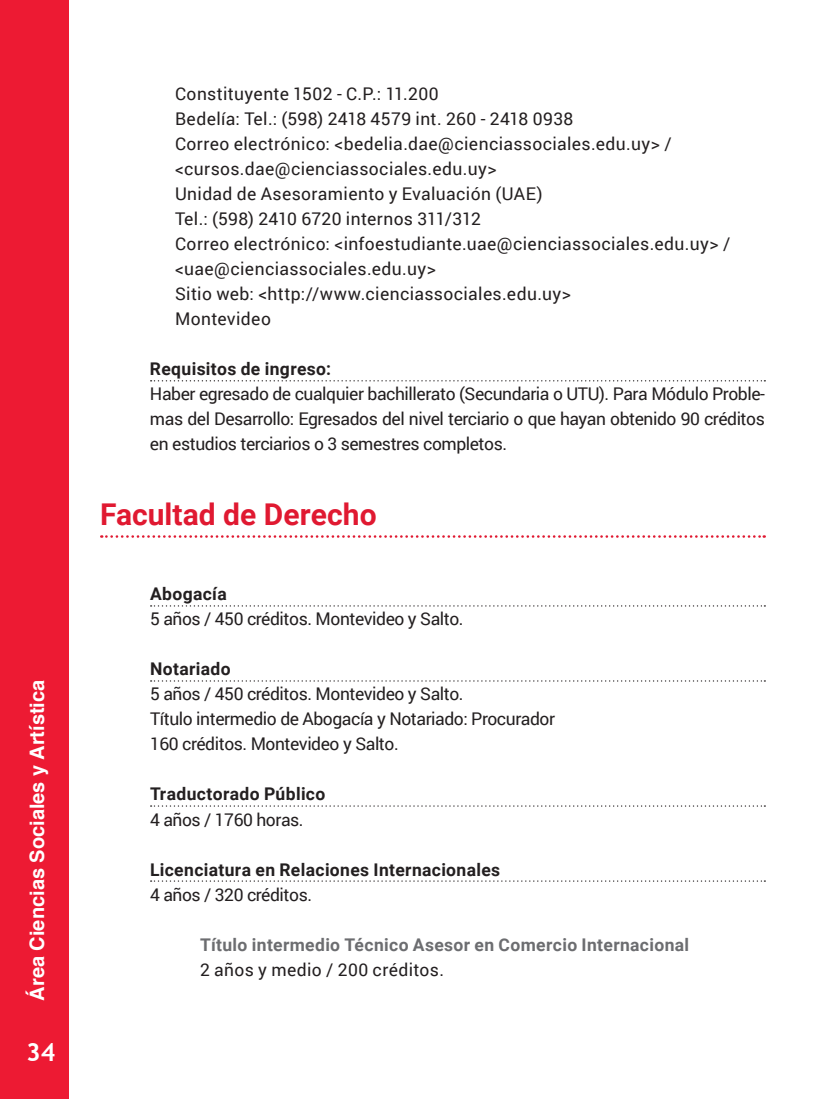
<style>
.page{position:relative;width:815px;height:1099px;background:#fff}
.page>*{position:absolute;margin:0;border:0;box-sizing:border-box;transform-origin:0 0}
.t1{font:700 30px "Roboto";color:#e01931}
.t2{font:700 25px "Trebuchet MS";color:#fff}
.t3{font:700 20px "Helvetica";color:#fff}
.t4{font:17.5px/25px "Roboto";letter-spacing:.015em;color:#231f20}
.t5{font:17.5px/25px "Roboto";letter-spacing:-.025em;color:#231f20}
.t6{font:700 17.5px "Roboto";letter-spacing:.02em;color:#231f20}
.t7{font:700 17.5px "Roboto";letter-spacing:.02em;color:#6c6d70}
</style>
<div class="page">
<div style="left:0;top:0;width:69px;height:1098px;background:#ed1a33"></div>
<svg style="left:151px;top:380px;width:614px;height:1px"></svg>
<svg style="left:101px;top:535px;width:664px;height:2px"></svg>
<svg style="left:151px;top:605px;width:614px;height:1px"></svg>
<svg style="left:151px;top:680px;width:614px;height:1px"></svg>
<svg style="left:151px;top:805px;width:614px;height:1px"></svg>
<svg style="left:151px;top:880px;width:614px;height:1px"></svg>
<p class="t3" style="left:21px;top:1000px;width:322px;rotate:-90deg">Área Ciencias Sociales y Artística</p>
<h2 class="t2" style="left:26px;top:1036px;width:31px">34</h2>
<p class="t4" style="left:175px;top:81px;width:557px">Constituyente 1502 - C.P.: 11.200<br>Bedelía: Tel.: (598) 2418 4579 int. 260 - 2418 0938<br>Correo electrónico: &lt;bedelia.dae@cienciassociales.edu.uy&gt; / &lt;cursos.dae@cienciassociales.edu.uy&gt;<br>Unidad de Asesoramiento y Evaluación (UAE)<br>Tel.: (598) 2410 6720 internos 311/312<br>Correo electrónico: &lt;infoestudiante.uae@cienciassociales.edu.uy&gt; / &lt;uae@cienciassociales.edu.uy&gt;<br>Sitio web: &lt;http://www.cienciassociales.edu.uy&gt;<br>Montevideo</p>
<p class="t6" style="left:150px;top:357px;width:182px">Requisitos de ingreso:</p>
<p class="t4" style="left:150px;top:381px;width:616px;text-align:justify">Haber egresado de cualquier bachillerato (Secundaria o UTU). Para Módulo Proble&shy;mas del Desarrollo: Egresados del nivel terciario o que hayan obtenido 90 créditos en estudios terciarios o 3 semestres completos.</p>
<h1 class="t1" style="left:100px;top:493px;width:278px">Facultad de Derecho</h1>
<p class="t6" style="left:150px;top:582px;width:78px">Abogacía</p>
<p class="t5" style="left:150px;top:606px;width:315px">5 años / 450 créditos. Montevideo y Salto.</p>
<p class="t6" style="left:150px;top:657px;width:82px">Notariado</p>
<p class="t5" style="left:150px;top:681px;width:407px">5 años / 450 créditos. Montevideo y Salto.<br>Título intermedio de Abogacía y Notariado: Procurador<br>160 créditos. Montevideo y Salto.</p>
<p class="t6" style="left:150px;top:782px;width:177px">Traductorado Público</p>
<p class="t5" style="left:150px;top:806px;width:155px">4 años / 1760 horas.</p>
<p class="t6" style="left:150px;top:857px;width:352px">Licenciatura en Relaciones Internacionales</p>
<p class="t5" style="left:150px;top:881px;width:164px">4 años / 320 créditos.</p>
<p class="t7" style="left:200px;top:932px;width:491px">Título intermedio Técnico Asesor en Comercio Internacional</p>
<p class="t4" style="left:200px;top:956px;width:246px">2 años y medio / 200 créditos.</p>
</div>
